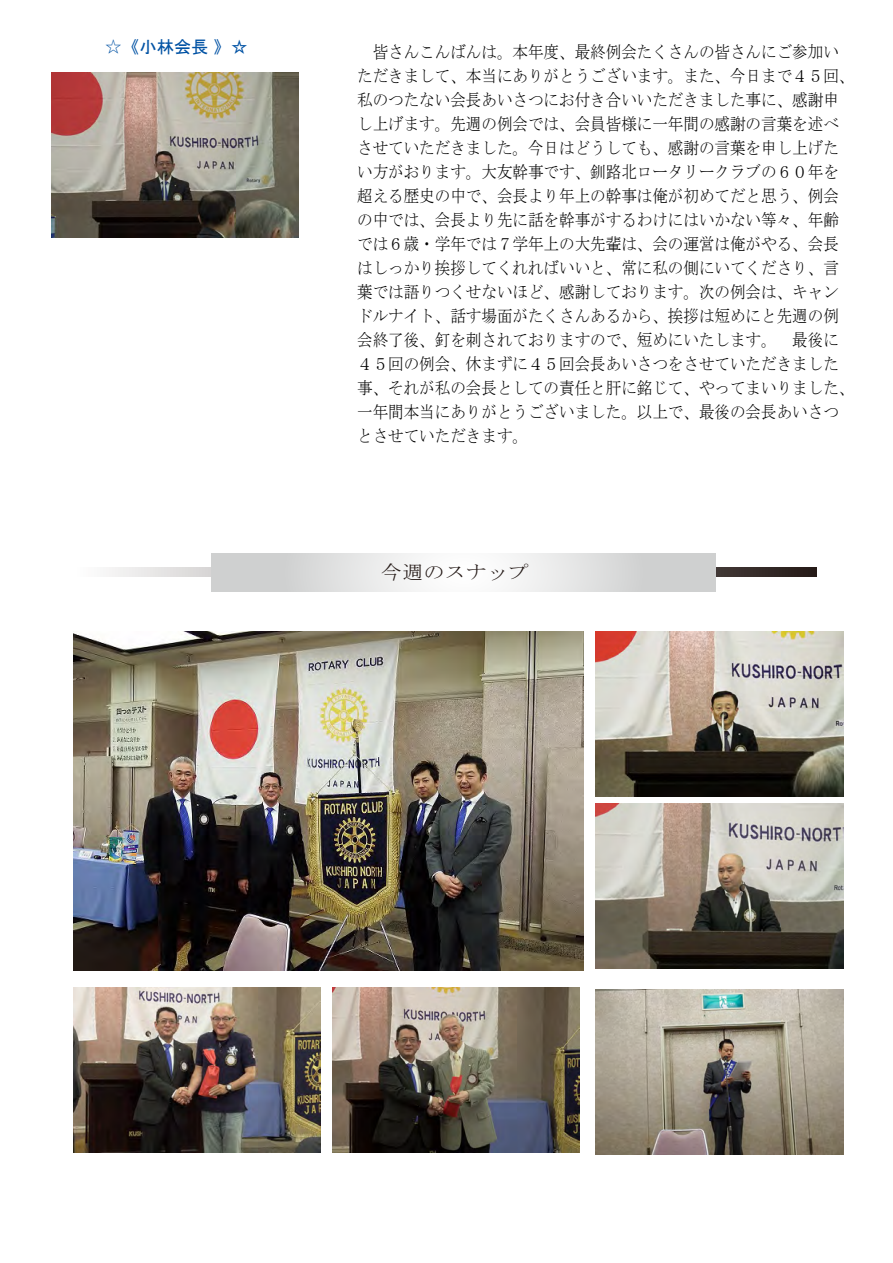
<style>
.page{position:relative;width:893px;height:1263px;background:#fff}
.page>*{position:absolute;margin:0;border:0;box-sizing:border-box;transform-origin:0 0}
.t1{font:19.2px "MS Mincho";color:#231815;scale:1.1 1}
.t2{font:17.25px/24px "MS Mincho";color:#000;scale:.9 1}
.t3{font:17.25px "MS Gothic";color:#0052a4}
.s1{font-family:"MS P Mincho"}
</style>
<div class="page">
<svg style="left:109px;top:567px;width:708px;height:10px;background:#8d8886"></svg>
<svg style="left:212px;top:553px;width:503px;height:38px"></svg>
<img style="left:73px;top:631px;width:510px;height:340px">
<img style="left:596px;top:803px;width:247px;height:165px">
<img style="left:596px;top:631px;width:247px;height:165px">
<img style="left:596px;top:990px;width:247px;height:164px">
<img style="left:332px;top:987px;width:248px;height:165px">
<img style="left:73px;top:987px;width:248px;height:165px">
<img style="left:51px;top:73px;width:248px;height:164px">
<p class="t3" style="left:105px;top:38px;width:145px"><span class="s1">☆</span>《小林会長》☆</p>
<p class="t2" style="left:357px;top:40px;width:554px">　皆さんこんばんは。本年度、最終例会たくさんの皆さんにご参加いただきまして、本当にありがとうございます。また、今日まで４５回、私のつたない会長あいさつにお付き合いいただきました事に、感謝申し上げます。先週の例会では、会員皆様に一年間の感謝の言葉を述べさせていただきました。今日はどうしても、感謝の言葉を申し上げたい方がおります。大友幹事です、釧路北ロータリークラブの６０年を超える歴史の中で、会長より年上の幹事は俺が初めてだと思う、例会の中では、会長より先に話を幹事がするわけにはいかない等々、年齢では６歳・学年では７学年上の大先輩は、会の運営は俺がやる、会長はしっかり挨拶してくれればいいと、常に私の側にいてくださり、言葉では語りつくせないほど、感謝しております。次の例会は、キャンドルナイト、話す場面がたくさんあるから、挨拶は短めにと先週の例会終了後、釘を刺されておりますので、短めにいたします。　最後に４５回の例会、休まずに４５回会長あいさつをさせていただきました事、それが私の会長としての責任と肝に銘じて、やってまいりました、一年間本当にありがとうございました。以上で、最後の会長あいさつとさせていただきます。</p>
<p class="t1" style="left:381px;top:562px;width:136px">今週のスナップ</p>
</div>
